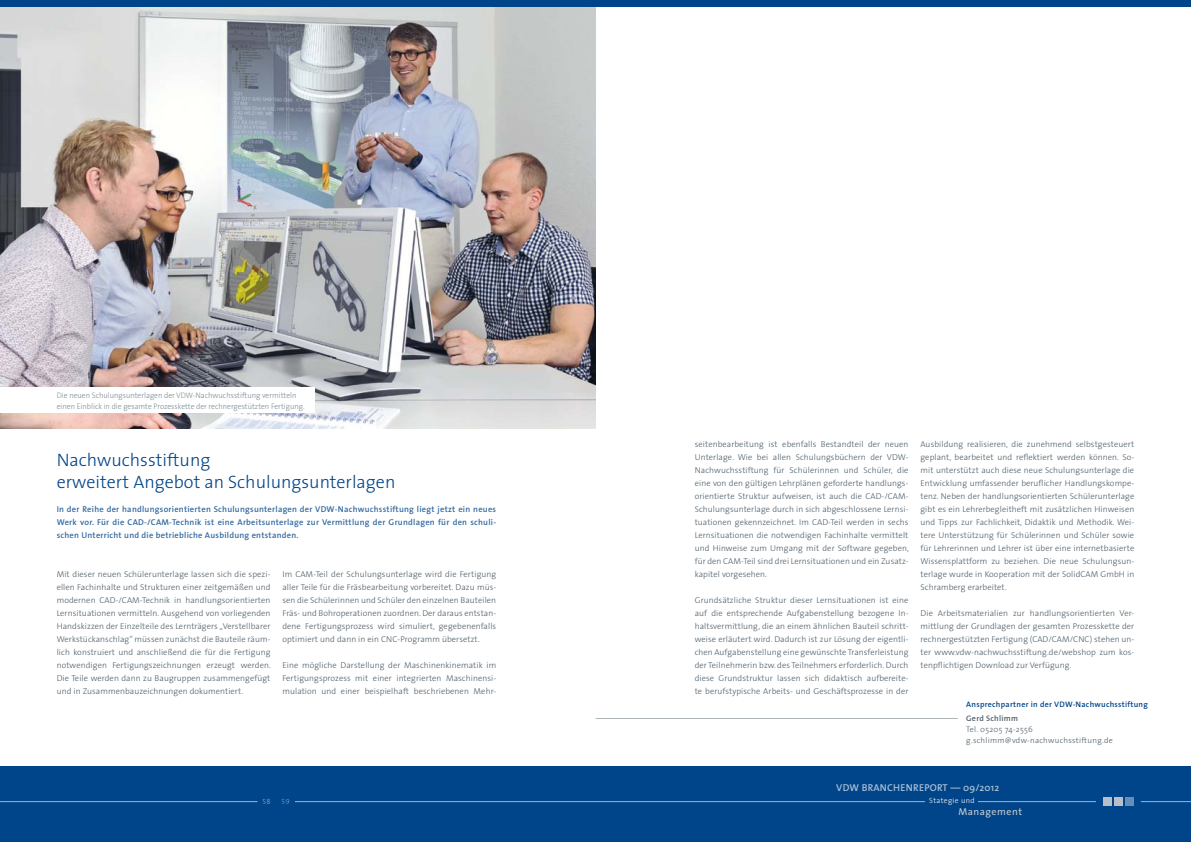
<style>
.page{position:relative;width:1191px;height:842px;background:#fff}
.page>*{position:absolute;margin:0;border:0;box-sizing:border-box;transform-origin:0 0}
.t1{font:300 18px/21.6px "The Sans";color:#004489}
.t2{font:600 10px "The Sans";letter-spacing:.02em;color:#a6bed6}
.t3{font:10px "The Sans";letter-spacing:.05em;color:#c4ccd3}
.t4{font:300 8.5px/13px "The Sans";letter-spacing:.01em;color:#4a5c68;text-align:justify}
.t5{font:600 8.5px/13px "The Sans";letter-spacing:.03em;color:#3369a0;text-align:justify}
.t6{font:300 8px/11px "The Sans";color:#7c8b96;scale:.95 1}
.t7{font:300 8px/11px "The Sans";letter-spacing:.035em;color:#4a5c68}
.t8{font:600 8px "The Sans";letter-spacing:.035em;color:#004489}
.t9{font:600 8px "The Sans";letter-spacing:.035em;color:#4a5c68}
.t10{font:300 7.5px "The Sans";letter-spacing:.05em;color:#fff}
.t11{font:7.5px "The Sans Light Caps";color:#9fabb5}
.t12{font:7.5px "The Sans Light Caps";color:#80a1c4}
</style>
<div class="page">
<img style="left:0;top:6px;width:595px;height:422px">
<div style="left:0;top:387px;width:314px;height:26px;background:#fff"></div>
<div style="left:0;top:766px;width:1191px;height:76px;background:#004489"></div>
<div style="left:0;top:0;width:595px;height:6px;background:#004489"></div>
<div style="left:595px;top:0;width:596px;height:6px;background:#004489"></div>
<hr style="left:295px;top:801px;width:801px;height:1px;background:#adb5b9">
<hr style="left:0;top:801px;width:257px;height:1px;background:#adb5b9">
<hr style="left:1140px;top:801px;width:51px;height:1px;background:#adb5b9">
<div style="left:1124px;top:797px;width:9px;height:9px;background:#668fb8"></div>
<div style="left:1114px;top:797px;width:8px;height:9px;background:#b6c0c6"></div>
<div style="left:1103px;top:797px;width:8px;height:9px;background:#b6c0c6"></div>
<hr style="left:595px;top:718px;width:362px;height:1px;background:#adb5b9">
<div style="left:925px;top:796px;width:53px;height:10px;background:#004489"></div>
<p class="t6" style="left:57px;top:389px;width:263px">Die neuen Schulungsunterlagen der VDW-Nachwuchsstiftung vermitteln einen Einblick in die gesamte Prozesskette der rechnergestützten Fertigung.</p>
<h1 class="t1" style="left:57px;top:449px;width:340px">Nachwuchsstiftung<br>erweitert Angebot an Schulungsunterlagen</h1>
<p class="t5" style="left:57px;top:502px;width:441px">In der Reihe der handlungsorientierten Schulungsunterlagen der VDW-Nachwuchsstiftung liegt jetzt ein neues Werk vor. Für die CAD-/CAM-Technik ist eine Arbeitsunterlage zur Vermittlung der Grundlagen für den schuli&shy;schen Unterricht und die betriebliche Ausbildung entstanden.</p>
<p class="t4" style="left:57px;top:567px;width:216px">Mit dieser neuen Schülerunterlage lassen sich die spezi&shy;ellen Fachinhalte und Strukturen einer zeitgemäßen und modernen CAD-/CAM-Technik in handlungsorientierten Lernsituationen vermitteln. Ausgehend von vorliegenden Handskizzen der Einzelteile des Lernträgers „Verstellbarer Werkstückanschlag“ müssen zunächst die Bauteile räum&shy;lich konstruiert und anschließend die für die Fertigung notwendigen Fertigungszeichnungen erzeugt werden.<br>Die Teile werden dann zu Baugruppen zusammengefügt und in Zusammenbauzeichnungen dokumentiert.</p>
<p class="t4" style="left:282px;top:567px;width:215px">Im CAM-Teil der Schulungsunterlage wird die Fertigung aller Teile für die Fräsbearbeitung vorbereitet. Dazu müs&shy;sen die Schülerinnen und Schüler den einzelnen Bauteilen Fräs- und Bohroperationen zuordnen. Der daraus entstan&shy;dene Fertigungsprozess wird simuliert, gegebenenfalls optimiert und dann in ein CNC-Programm übersetzt.</p>
<p class="t4" style="left:282px;top:658px;width:215px">Eine mögliche Darstellung der Maschinenkinematik im Fertigungsprozess mit einer integrierten Maschinensi&shy;mulation und einer beispielhaft beschriebenen Mehr-</p>
<p class="t11" style="left:262px;top:795px;width:10px">58</p>
<p class="t12" style="left:281px;top:795px;width:10px">59</p>
<p class="t4" style="left:694px;top:438px;width:216px">seitenbearbeitung ist ebenfalls Bestandteil der neuen Unterlage. Wie bei allen Schulungsbüchern der VDW-Nachwuchsstiftung für Schülerinnen und Schüler, die eine von den gültigen Lehrplänen geforderte handlungs&shy;orientierte Struktur aufweisen, ist auch die CAD-/CAM-Schulungsunterlage durch in sich abgeschlossene Lernsi&shy;tuationen gekennzeichnet. Im CAD-Teil werden in sechs Lernsituationen die notwendigen Fachinhalte vermittelt und Hinweise zum Umgang mit der Software gegeben, für den CAM-Teil sind drei Lernsituationen und ein Zusatz&shy;kapitel vorgesehen.</p>
<p class="t4" style="left:694px;top:594px;width:215px">Grundsätzliche Struktur dieser Lernsituationen ist eine auf die entsprechende Aufgabenstellung bezogene In&shy;haltsvermittlung, die an einem ähnlichen Bauteil schritt&shy;weise erläutert wird. Dadurch ist zur Lösung der eigentli&shy;chen Aufgabenstellung eine gewünschte Transferleistung der Teilnehmerin bzw. des Teilnehmers erforderlich. Durch diese Grundstruktur lassen sich didaktisch aufbereite&shy;te berufstypische Arbeits- und Geschäftsprozesse in der</p>
<p class="t4" style="left:920px;top:438px;width:215px">Ausbildung realisieren, die zunehmend selbstgesteuert geplant, bearbeitet und reflektiert werden können. So&shy;mit unterstützt auch diese neue Schulungsunterlage die Entwicklung umfassender beruflicher Handlungskompe&shy;tenz. Neben der handlungsorientierten Schülerunterlage gibt es ein Lehrerbegleitheft mit zusätzlichen Hinweisen und Tipps zur Fachlichkeit, Didaktik und Methodik. Wei&shy;tere Unterstützung für Schülerinnen und Schüler sowie für Lehrerinnen und Lehrer ist über eine internetbasierte Wissensplattform zu beziehen. Die neue Schulungsun&shy;terlage wurde in Kooperation mit der SolidCAM GmbH in Schramberg erarbeitet.</p>
<p class="t4" style="left:920px;top:607px;width:215px">Die Arbeitsmaterialien zur handlungsorientierten Ver&shy;mittlung der Grundlagen der gesamten Prozesskette der rechnergestützten Fertigung (CAD/CAM/CNC) stehen un&shy;ter www.vdw-nachwuchsstiftung.de/webshop zum kos&shy;tenpflichtigen Download zur Verfügung.</p>
<p class="t8" style="left:966px;top:698px;width:183px">Ansprechpartner in der VDW-Nachwuchsstiftung</p>
<p class="t9" style="left:966px;top:712px;width:53px">Gerd Schlimm</p>
<p class="t7" style="left:966px;top:724px;width:148px">Tel. 05205 74-2556 g.schlimm@vdw-nachwuchsstiftung.de</p>
<p class="t2" style="left:836px;top:780px;width:46px">VDW BR ANCHENRE</p>
<p class="t2" style="left:924px;top:780px;width:77px">PORT — 09/2012</p>
<p class="t10" style="left:929px;top:795px;width:47px">Stategie und</p>
<p class="t3" style="left:958px;top:803px;width:65px">Management</p>
</div>
